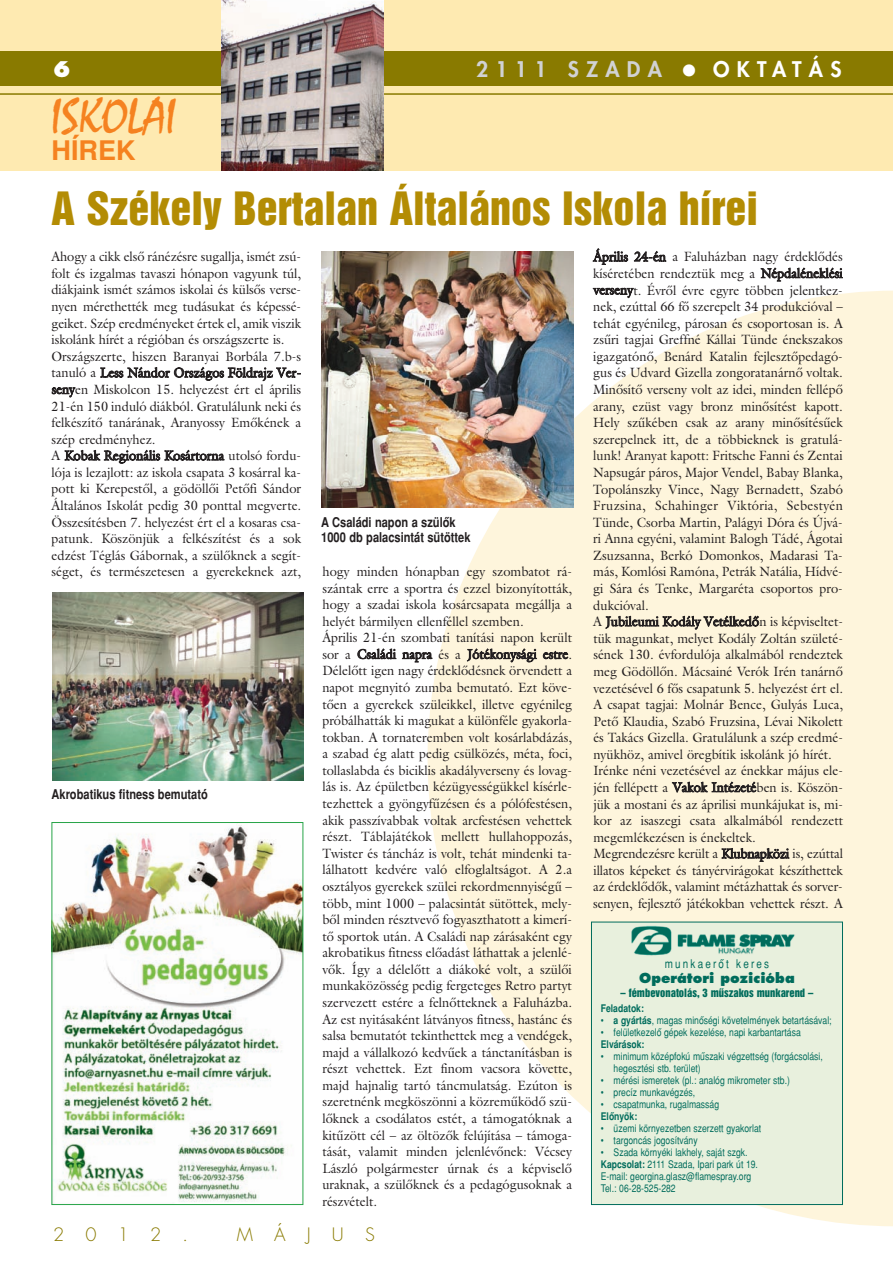
<style>
.page{position:relative;width:893px;height:1266px;background:#fff}
.page>*{position:absolute;margin:0;border:0;box-sizing:border-box;transform-origin:0 0}
.t1{font:48px "Mistral AH";color:#f58220}
.t2{font:42px "H Helvetica Inserat";color:#b38c04}
.t3{font:700 27px "H Helvetica";color:#f58220}
.t4{font:800 21px "H Futura";letter-spacing:.345em;color:#d1d2d4}
.t5{font:800 21px "H Futura";letter-spacing:.345em;color:#fff}
.t6{font:700 21px "H Futura Extra";color:#fff}
.t7{font:300 18px "H Futura";letter-spacing:1.18em;color:#897a00}
.t8{font:13.5px/16.6px "Galliard AH";color:#231f20;scale:.95 1}
.t9{font:700 13.5px/15px "H Helvetica Narrow";color:#231f20}
.t10{font:700 13.5px "H Futura Extra";color:#006c5c}
.t11{font:12px "H Helvetica Narrow";letter-spacing:.18em;color:#006c5c}
.t12{font:10.5px/12px "H Helvetica Narrow";color:#006c5c}
.t13{font:10.5px "H Helvetica Inserat";color:#006c5c}
.t14{font:700 10.5px "H Helvetica Narrow";color:#006c5c}
.s1{font-weight:700}
</style>
<div class="page">
<svg style="left:427px;top:291px;width:465px;height:935px;fill:#fef5dc"></svg>
<div style="left:0;top:0;width:892px;height:171px;background:#feeab1"></div>
<div style="left:0;top:52px;width:892px;height:34px;background:#897a00"></div>
<hr style="left:0;top:93px;width:892px;height:2px;background:#897a00">
<img style="left:222px;top:0;width:161px;height:171px">
<div style="left:591px;top:922px;width:251px;height:282px;background:#e8f0dd"></div>
<div style="left:591px;top:921px;width:251px;height:284px;border:1px solid #006c5c"></div>
<img style="left:631px;top:925px;width:164px;height:31px">
<img style="left:54px;top:825px;width:247px;height:377px">
<div style="left:52px;top:822px;width:251px;height:383px;border:1px solid #27a448"></div>
<img style="left:52px;top:593px;width:251px;height:187px">
<img style="left:321px;top:251px;width:252px;height:256px">
<h3 class="t6" style="left:53px;top:60px;width:19px">6</h3>
<h3 class="t4" style="left:476px;top:58px;width:187px">2111 SZADA</h3>
<h3 class="t5" style="left:713px;top:58px;width:130px">OKTATÁS</h3>
<h1 class="t1" style="left:51px;top:98px;width:126px">ISKOLAI</h1>
<h3 class="t3" style="left:51px;top:140px;width:85px">HÍREK</h3>
<h2 class="t2" style="left:51px;top:191px;width:708px">A Székely Bertalan Általános Iskola hírei</h2>
<p class="t8" style="left:51px;top:250px;width:264px">Ahogy a cikk elsô ránézésre sugallja, ismét zsú&shy;folt és izgalmas tavaszi hónapon vagyunk túl, diákjaink ismét számos iskolai és külsôs verse&shy;nyen mérethették meg tudásukat és képessé&shy;geiket. Szép eredményeket értek el, amik viszik iskolánk hírét a régióban és országszerte is.<br>Országszerte, hiszen Baranyai Borbála 7.b-s tanuló a Less Nándor Országos Földrajz Ver&shy;senyen Miskolcon 15. helyezést ért el április 21-én 150 induló diákból. Gratulálunk neki és felkészítô tanárának, Aranyossy Emôkének a szép eredményhez.<br>A Kobak Regionális Kosártorna utolsó fordu&shy;lója is lezajlott: az iskola csapata 3 kosárral ka&shy;pott ki Kerepestôl, a gödöllôi Petôfi Sándor Általános Iskolát pedig 30 ponttal megverte.<br>Összesítésben 7. helyezést ért el a kosaras csa&shy;patunk. Köszönjük a felkészítést és a sok edzést Téglás Gábornak, a szülôknek a segít&shy;séget, és természetesen a gyerekeknek azt,</p>
<p class="t9" style="left:51px;top:787px;width:158px">Akrobatikus fitness bemutató</p>
<p class="t9" style="left:321px;top:516px;width:151px">A Családi napon a szülôk<br>1000 db palacsintát sütöttek</p>
<p class="t8" style="left:322px;top:564px;width:264px">hogy minden hónapban egy szombatot rá&shy;szántak erre a sportra és ezzel bizonyították, hogy a szadai iskola kosárcsapata megállja a helyét bármilyen ellenféllel szemben.<br>Április 21-én szombati tanítási napon került sor a Családi napra és a Jótékonysági estre.<br>Délelôtt igen nagy érdeklôdésnek örvendett a napot megnyitó zumba bemutató. Ezt köve&shy;tôen a gyerekek szüleikkel, illetve egyénileg próbálhatták ki magukat a különféle gyakorla&shy;tokban. A tornateremben volt kosárlabdázás, a szabad ég alatt pedig csülközés, méta, foci, tollaslabda és biciklis akadályverseny és lovag&shy;lás is. Az épületben kézügyességükkel kísérle&shy;tezhettek a gyöngyfûzésen és a pólófestésen, akik passzívabbak voltak arcfestésen vehettek részt. Táblajátékok mellett hullahoppozás, Twister és táncház is volt, tehát mindenki ta&shy;lálhatott kedvére való elfoglaltságot. A 2.a osztályos gyerekek szülei rekordmennyiségû – több, mint 1000 – palacsintát sütöttek, mely&shy;bôl minden résztvevô fogyaszthatott a kimerí&shy;tô sportok után. A Családi nap zárásaként egy akrobatikus fitness elôadást láthattak a jelenlé&shy;vôk. Így a délelôtt a diákoké volt, a szülôi munkaközösség pedig fergeteges Retro partyt szervezett estére a felnôtteknek a Faluházba.<br>Az est nyitásaként látványos fitness, hastánc és salsa bemutatót tekinthettek meg a vendégek, majd a vállalkozó kedvûek a tánctanításban is részt vehettek. Ezt finom vacsora követte, majd hajnalig tartó táncmulatság. Ezúton is szeretnénk megköszönni a közremûködô szü&shy;lôknek a csodálatos estét, a támogatóknak a kitûzött cél – az öltözôk felújítása – támoga&shy;tását, valamit minden jelenlévônek: Vécsey László polgármester úrnak és a képviselô uraknak, a szülôknek és a pedagógusoknak a részvételt.</p>
<h3 class="t7" style="left:53px;top:1225px;width:137px">2012.</h3>
<h3 class="t7" style="left:237px;top:1225px;width:140px">MÁJUS</h3>
<p class="t8" style="left:593px;top:250px;width:264px">Április 24-én a Faluházban nagy érdeklôdés kíséretében rendeztük meg a Népdaléneklési versenyt. Évrôl évre egyre többen jelentkez&shy;nek, ezúttal 66 fô szerepelt 34 produkcióval – tehát egyénileg, párosan és csoportosan is. A zsûri tagjai Greffné Kállai Tünde énekszakos igazgatónô, Benárd Katalin fejlesztôpedagó&shy;gus és Udvard Gizella zongoratanárnô voltak.<br>Minôsítô verseny volt az idei, minden fellépô arany, ezüst vagy bronz minôsítést kapott.<br>Hely szûkében csak az arany minôsítésûek szerepelnek itt, de a többieknek is gratulá&shy;lunk! Aranyat kapott: Fritsche Fanni és Zentai Napsugár páros, Major Vendel, Babay Blanka, Topolánszky Vince, Nagy Bernadett, Szabó Fruzsina, Schahinger Viktória, Sebestyén Tünde, Csorba Martin, Palágyi Dóra és Újvá&shy;ri Anna egyéni, valamint Balogh Tádé, Ágotai Zsuzsanna, Berkó Domonkos, Madarasi Ta&shy;más, Komlósi Ramóna, Petrák Natália, Hídvé&shy;gi Sára és Tenke, Margaréta csoportos pro&shy;dukcióval.<br>A Jubileumi Kodály Vetélkedôn is képviseltet&shy;tük magunkat, melyet Kodály Zoltán születé&shy;sének 130. évfordulója alkalmából rendeztek meg Gödöllôn. Mácsainé Verók Irén tanárnô vezetésével 6 fôs csapatunk 5. helyezést ért el.<br>A csapat tagjai: Molnár Bence, Gulyás Luca, Petô Klaudia, Szabó Fruzsina, Lévai Nikolett és Takács Gizella. Gratulálunk a szép eredmé&shy;nyükhöz, amivel öregbítik iskolánk jó hírét.<br>Irénke néni vezetésével az énekkar május ele&shy;jén fellépett a Vakok Intézetében is. Köszön&shy;jük a mostani és az áprilisi munkájukat is, mi&shy;kor az isaszegi csata alkalmából rendezett megemlékezésen is énekeltek.<br>Megrendezésre került a Klubnapközi is, ezúttal illatos képeket és tányérvirágokat készíthettek az érdeklôdôk, valamint métázhattak és sorver&shy;senyen, fejlesztô játékokban vehettek részt. A</p>
<p class="t11" style="left:664px;top:959px;width:106px">munkaerôt keres</p>
<p class="t10" style="left:639px;top:972px;width:157px">Operátori pozicióba</p>
<p class="t13" style="left:620px;top:988px;width:194px">– fémbevonatolás, 3 mûszakos munkarend –</p>
<p class="t14" style="left:600px;top:1004px;width:45px">Feladatok:</p>
<p class="t12" style="left:600px;top:1015px;width:232px">• <span class="s1">a gyártás</span>, magas minôségi követelmények betartásával;</p>
<p class="t12" style="left:600px;top:1027px;width:201px">• felületkezelô gépek kezelése, napi karbantartása</p>
<p class="t14" style="left:600px;top:1040px;width:45px">Elvárások:</p>
<p class="t12" style="left:613px;top:1051px;width:211px;text-indent:-13px">• minimum középfokú mûszaki végzettség (forgácsolási, hegesztési stb. terület)</p>
<p class="t12" style="left:600px;top:1075px;width:190px">• mérési ismeretek (pl.: analóg mikrometer stb.)</p>
<p class="t12" style="left:600px;top:1087px;width:96px">• precíz munkavégzés,</p>
<p class="t12" style="left:600px;top:1099px;width:120px">• csapatmunka, rugalmasság</p>
<p class="t14" style="left:600px;top:1112px;width:38px">Elônyök:</p>
<p class="t12" style="left:600px;top:1123px;width:162px">• üzemi környezetben szerzett gyakorlat</p>
<p class="t12" style="left:600px;top:1135px;width:98px">• targoncás jogosítvány</p>
<p class="t12" style="left:600px;top:1147px;width:159px">• Szada környéki lakhely, saját szgk.<br><span class="s1">Kapcsolat:</span> 2111 Szada, Ipari park út 19.<br>E-mail: georgina.glasz@flamespray.org Tel.: 06-28-525-282</p>
</div>
